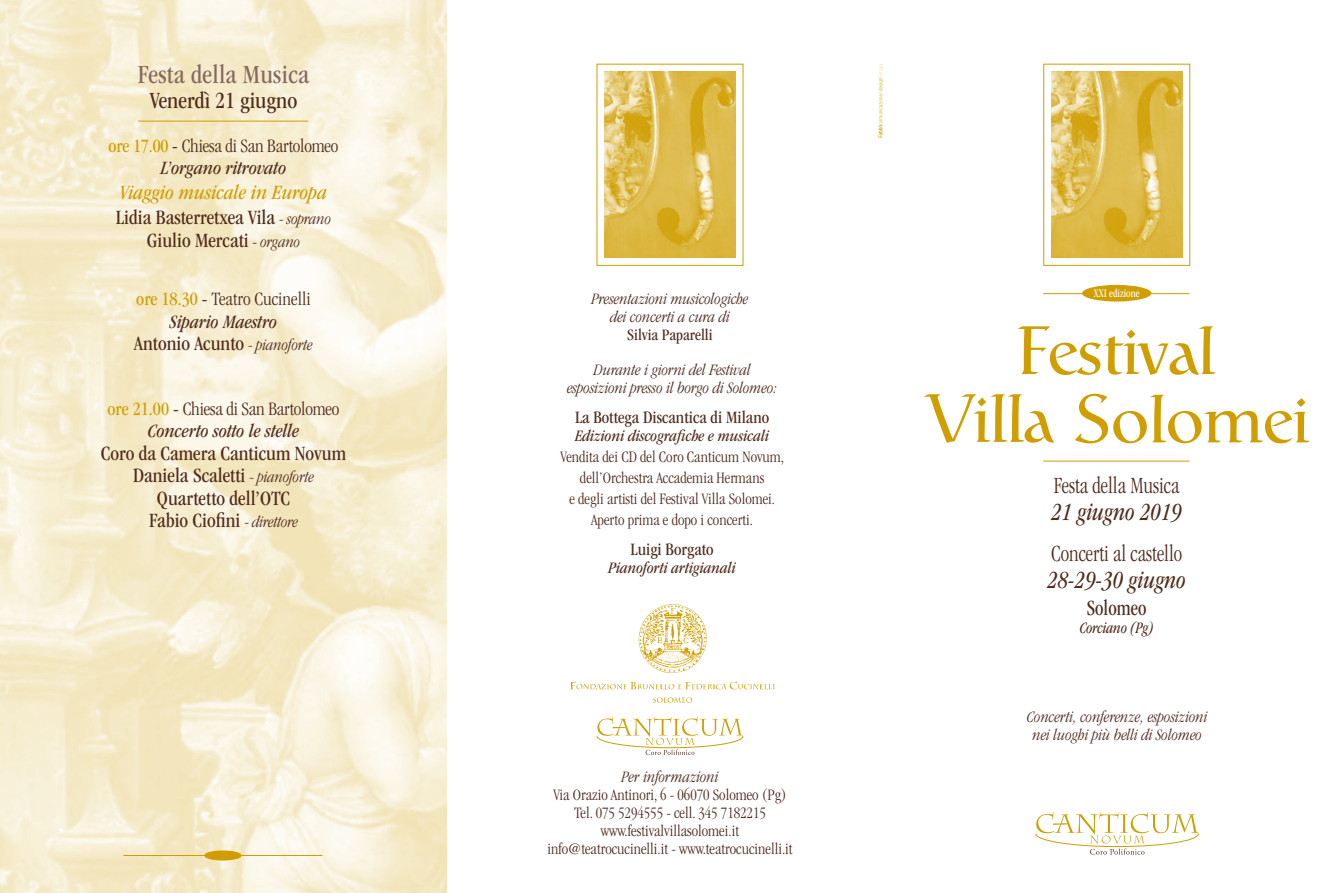
<style>
.page{position:relative;width:1340px;height:893px;background:#fff}
.page>*{position:absolute;margin:0;border:0;box-sizing:border-box;transform-origin:0 0}
.t1{font:condensed 27px "ITC Garamond Std";letter-spacing:.01em;color:#866b61}
.t2{font:italic condensed 25.5px "ITC Garamond Std";color:#512c1d;scale:.9 1}
.t3{font:300 condensed 24px "ITC Garamond Std";color:#512c1d;scale:.9 1}
.t4{font:condensed 24px "ITC Garamond Std";color:#512c1d}
.t5{font:condensed 22.5px "ITC Garamond Std";color:#512c1d;scale:.9 1}
.t6{font:condensed 21px/22.5px "ITC Garamond Std";color:#512c1d;text-align:center}
.t7{font:italic condensed 21px/25.2px "ITC Garamond Std";color:#d09e00}
.t8{font:300 condensed 19.5px/22.5px "ITC Garamond Std";letter-spacing:-.01em;color:#512c1d;text-align:center}
.t9{font:condensed 18px "ITC Garamond Std";color:#512c1d}
.t10{font:300 condensed 16.5px/21px "ITC Garamond Std";color:#512c1d;text-align:center}
.t11{font:italic 300 condensed 16.5px/18px "ITC Garamond Std";color:#512c1d;text-align:center}
.t12{font:italic condensed 16.5px "ITC Garamond Std";color:#512c1d}
.t13{font:condensed 16.5px "ITC Garamond Std";color:#512c1d}
.t14{font:italic condensed 16.5px "ITC Garamond Std";color:#512c1d;scale:.9 1}
.t15{font:condensed 12px "ITC Garamond Std";color:#fff;scale:.9 1}
.s1{font-weight:400;color:#d09e00}
.s2{font-weight:400}
.s3{font-weight:400;font-style:italic}
.s4{font-style:normal;color:#512c1d}
.s5{font-weight:300;font-style:normal;font-size:16.5px;color:#512c1d}
.s6{font-weight:300;font-size:16.5px;color:#512c1d}
.s7{font-weight:300;font-size:16.5px}
.s8{font-weight:300;font-style:italic;font-size:16.5px}
</style>
<div class="page">
<img style="left:0;top:0;width:446px;height:893px">
<img style="left:604px;top:72px;width:131px;height:186px">
<svg style="left:878px;top:64px;width:5px;height:73px"></svg>
<hr style="left:1043px;top:461px;width:146px;height:1px;background:#d09e00">
<svg style="left:1017px;top:326px;width:198px;height:49px"></svg>
<svg style="left:923px;top:394px;width:131px;height:49px"></svg>
<svg style="left:1075px;top:394px;width:234px;height:49px"></svg>
<hr style="left:1043px;top:293px;width:146px;height:1px;background:#d09e00">
<div style="left:1082px;top:285px;width:69px;height:17px;background:#d09e00;border-radius:50%"></div>
<svg style="left:1035px;top:812px;width:164px;height:43px"></svg>
<svg style="left:596px;top:717px;width:147px;height:38px"></svg>
<img style="left:1051px;top:72px;width:131px;height:186px">
<img style="left:570px;top:604px;width:204px;height:99px">
<hr style="left:138px;top:121px;width:170px;height:1px;background:#d09e00">
<hr style="left:123px;top:855px;width:199px;height:1px;background:#d09e00">
<div style="left:205px;top:851px;width:36px;height:9px;background:#d09e00;border-radius:50%"></div>
<div style="left:204px;top:850px;width:37px;height:10px;border:2px solid #d09e00;border-radius:50%"></div>
<h1 class="t1" style="left:138px;top:59px;width:173px">Festa della Musica</h1>
<h3 class="t4" style="left:150px;top:87px;width:149px">Venerdì 21 giugno</h3>
<p class="t8" style="left:109px;top:134px;width:231px"><span class="s1">ore 17.00</span> <span class="s2">-</span> Chiesa di San Bartolomeo<br><span class="s3">L’organo ritrovato</span></p>
<p class="t7" style="left:116px;top:180px;width:217px">Viaggio musicale in Europa<br><span class="s4">Lidia Basterretxea Vila</span> <span class="s5">-</span> <span class="s6">soprano</span></p>
<p class="t6" style="left:147px;top:229px;width:155px">Giulio Mercati <span class="s7">-</span> <span class="s8">organo</span></p>
<p class="t8" style="left:136px;top:288px;width:176px"><span class="s1">ore 18.30</span> <span class="s2">-</span> Teatro Cucinelli<br><span class="s3">Sipario Maestro</span></p>
<p class="t6" style="left:134px;top:333px;width:180px">Antonio Acunto <span class="s7">-</span> <span class="s8">pianoforte</span></p>
<p class="t8" style="left:108px;top:398px;width:233px"><span class="s1">ore 21.00</span> <span class="s2">-</span> Chiesa di San Bartolomeo<br><span class="s3">Concerto sotto le stelle</span></p>
<p class="t6" style="left:101px;top:442px;width:247px">Coro da Camera Canticum Novum<br>Daniela Scaletti <span class="s7">-</span> <span class="s8">pianoforte<br></span>Quartetto dell’OTC<br>Fabio Ciofini <span class="s7">-</span> <span class="s8">direttore</span></p>
<p class="t11" style="left:591px;top:290px;width:158px">Presentazioni musicologiche dei concerti a cura di</p>
<p class="t13" style="left:627px;top:326px;width:87px">Silvia Paparelli</p>
<p class="t11" style="left:567px;top:361px;width:211px">Durante i giorni del Festival esposizioni presso il borgo di Solomeo:</p>
<p class="t9" style="left:575px;top:407px;width:196px">La Bottega Discantica di Milano</p>
<p class="t12" style="left:575px;top:426px;width:196px">Edizioni discografiche e musicali</p>
<p class="t10" style="left:560px;top:446px;width:225px">Vendita dei CD del Coro Canticum Novum, dell’Orchestra Accademia Hermans<br>e degli artisti del Festival Villa Solomei.<br>Aperto prima e dopo i concerti.</p>
<p class="t9" style="left:630px;top:539px;width:85px">Luigi Borgato</p>
<p class="t12" style="left:608px;top:558px;width:129px">Pianoforti artigianali</p>
<p class="t11" style="left:621px;top:768px;width:98px">Per informazioni</p>
<p class="t10" style="left:547px;top:786px;width:247px;line-height:18px">Via Orazio Antinori, 6 - 06070 Solomeo (Pg)<br>Tel. 075 5294555 - cell. 345 7182215 www.festivalvillasolomei.it info@teatrocucinelli.it - www.teatrocucinelli.it</p>
<p class="t15" style="left:1093px;top:287px;width:52px">XXI edizione</p>
<h3 class="t3" style="left:1053px;top:472px;width:141px">Festa della Musica</h3>
<h2 class="t2" style="left:1051px;top:498px;width:146px">21 giugno 2019</h2>
<h3 class="t3" style="left:1051px;top:540px;width:147px">Concerti al castello</h3>
<h2 class="t2" style="left:1047px;top:566px;width:155px">28-29-30 giugno</h2>
<h3 class="t5" style="left:1086px;top:595px;width:68px">Solomeo</h3>
<p class="t14" style="left:1079px;top:618px;width:84px">Corciano (Pg)</p>
<p class="t11" style="left:1027px;top:708px;width:182px">Concerti, conferenze, esposizioni nei luoghi più belli di Solomeo</p>
</div>
